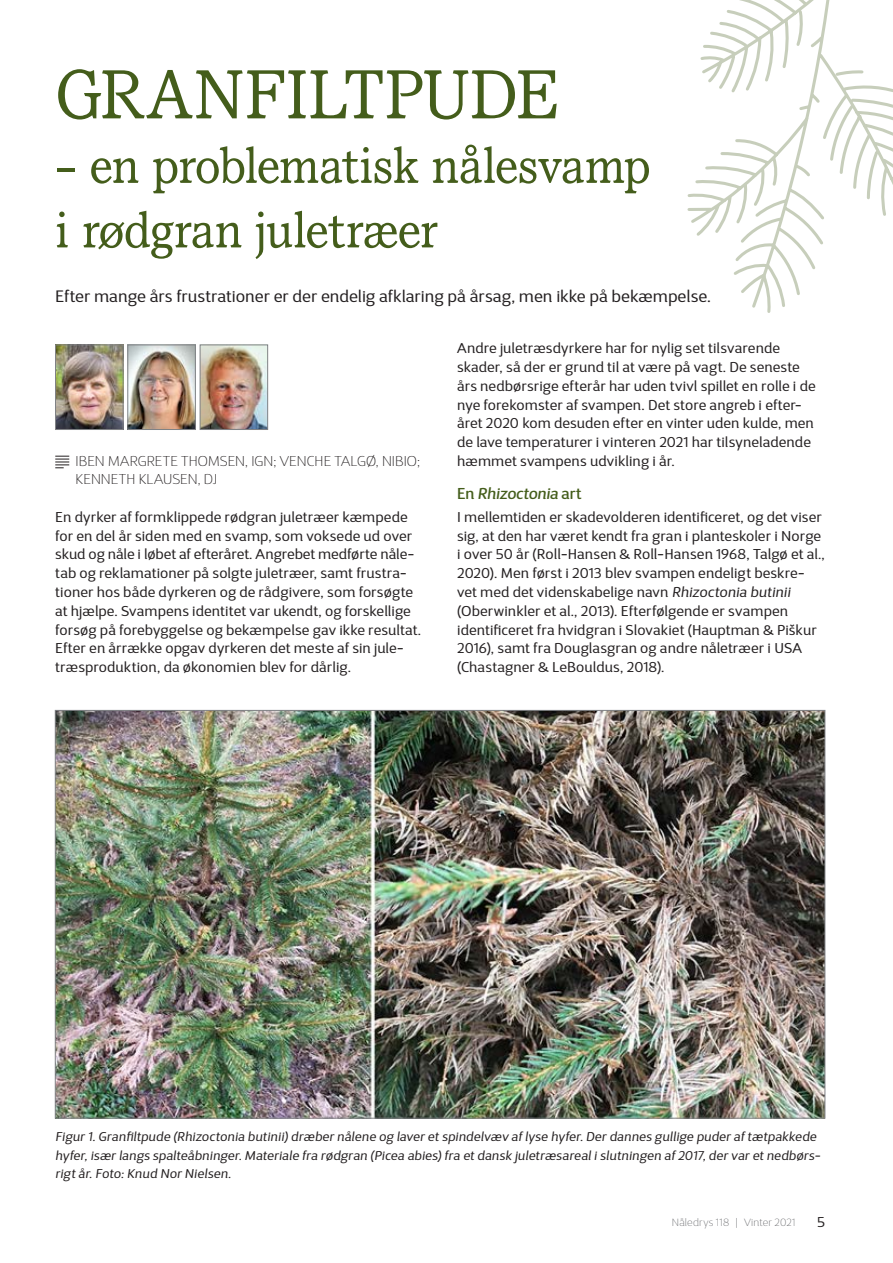
<style>
.page{position:relative;width:893px;height:1263px;background:#fff}
.page>*{position:absolute;margin:0;border:0;box-sizing:border-box;transform-origin:0 0}
.t1{font:72px "Pacella ITC Std";color:#445d1b}
.t2{font:52.5px/64.5px "Pacella ITC Std";letter-spacing:-.01em;color:#445d1b}
.t3{font:16.5px "D Sari";letter-spacing:.01em;color:#231f20}
.t4{font:italic 500 15.75px "D Sari";color:#445d1b}
.t5{font:14.25px/18.8px "D Sari";letter-spacing:.01em;color:#231f20}
.t6{font:100 14.25px/18.8px "D Sari";letter-spacing:.005em;color:#231f20}
.t7{font:italic 12.75px/18.8px "D Sari";letter-spacing:.015em;color:#231f20}
.t8{font:100 10.5px "D Sari";letter-spacing:.02em;color:#6c6d70}
.s1{font-style:normal}
.s2{font-style:italic}
</style>
<div class="page">
<svg style="left:55px;top:456px;width:14px;height:12px"></svg>
<img style="left:57px;top:712px;width:766px;height:404px">
<img style="left:57px;top:347px;width:64px;height:81px">
<div style="left:55px;top:345px;width:68px;height:85px;border:1px solid #808285"></div>
<img style="left:202px;top:347px;width:64px;height:81px">
<div style="left:200px;top:345px;width:68px;height:85px;border:1px solid #808285"></div>
<img style="left:130px;top:347px;width:64px;height:81px">
<div style="left:128px;top:345px;width:68px;height:85px;border:1px solid #808285"></div>
<svg style="left:687px;top:0;width:206px;height:313px"></svg>
<h1 class="t1" style="left:55px;top:50px;width:504px">GRANFILTPUDE</h1>
<h2 class="t2" style="left:55px;top:132px;width:597px">– en problematisk nålesvamp i rødgran juletræer</h2>
<p class="t3" style="left:55px;top:286px;width:657px">Efter mange års frustrationer er der endelig afklaring på årsag, men ikke på bekæmpelse.</p>
<p class="t6" style="left:76px;top:451px;width:346px">IBEN MARGRETE THOMSEN, IGN; VENCHE TALGØ, NIBIO;<br>KENNETH KLAUSEN, DJ</p>
<p class="t5" style="left:55px;top:507px;width:367px">En dyrker af formklippede rødgran juletræer kæmpede for en del år siden med en svamp, som voksede ud over skud og nåle i løbet af efteråret. Angrebet medførte nåle&shy;tab og reklamationer på solgte juletræer, samt frustra&shy;tioner hos både dyrkeren og de rådgivere, som forsøgte at hjælpe. Svampens identitet var ukendt, og forskellige forsøg på forebyggelse og bekæmpelse gav ikke resultat.<br>Efter en årrække opgav dyrkeren det meste af sin jule&shy;træsproduktion, da økonomien blev for dårlig.</p>
<p class="t5" style="left:457px;top:339px;width:360px">Andre juletræsdyrkere har for nylig set tilsvarende skader, så der er grund til at være på vagt. De seneste års nedbørsrige efterår har uden tvivl spillet en rolle i de nye forekomster af svampen. Det store angreb i efter&shy;året 2020 kom desuden efter en vinter uden kulde, men de lave temperaturer i vinteren 2021 har tilsyneladende hæmmet svampens udvikling i år.</p>
<p class="t4" style="left:457px;top:483px;width:126px"><span class="s1">En</span> Rhizoctonia <span class="s1">art</span></p>
<p class="t5" style="left:457px;top:507px;width:369px">I mellemtiden er skadevolderen identificeret, og det viser sig, at den har været kendt fra gran i planteskoler i Norge i over 50 år (Roll-Hansen &amp; Roll-Hansen 1968, Talgø et al., 2020). Men først i 2013 blev svampen endeligt beskre&shy;vet med det videnskabelige navn <span class="s2">Rhizoctonia butinii </span>(Oberwinkler et al., 2013). Efterfølgende er svampen identificeret fra hvidgran i Slovakiet (Hauptman &amp; Piškur 2016), samt fra Douglasgran og andre nåletræer i USA (Chastagner &amp; LeBouldus, 2018).</p>
<p class="t7" style="left:55px;top:1127px;width:767px">Figur 1. Granfiltpude (Rhizoctonia butinii) dræber nålene og laver et spindelvæv af lyse hyfer. Der dannes gullige puder af tætpakkede hyfer, især langs spalteåbninger. Materiale fra rødgran (Picea abies) fra et dansk juletræsareal i slutningen af 2017, der var et nedbørs&shy;rigt år. Foto: Knud Nor Nielsen.</p>
<p class="t8" style="left:672px;top:1216px;width:125px">Nåledrys 118 | Vinter 2021</p>
<p class="t5" style="left:817px;top:1212px;width:9px">5</p>
</div>
